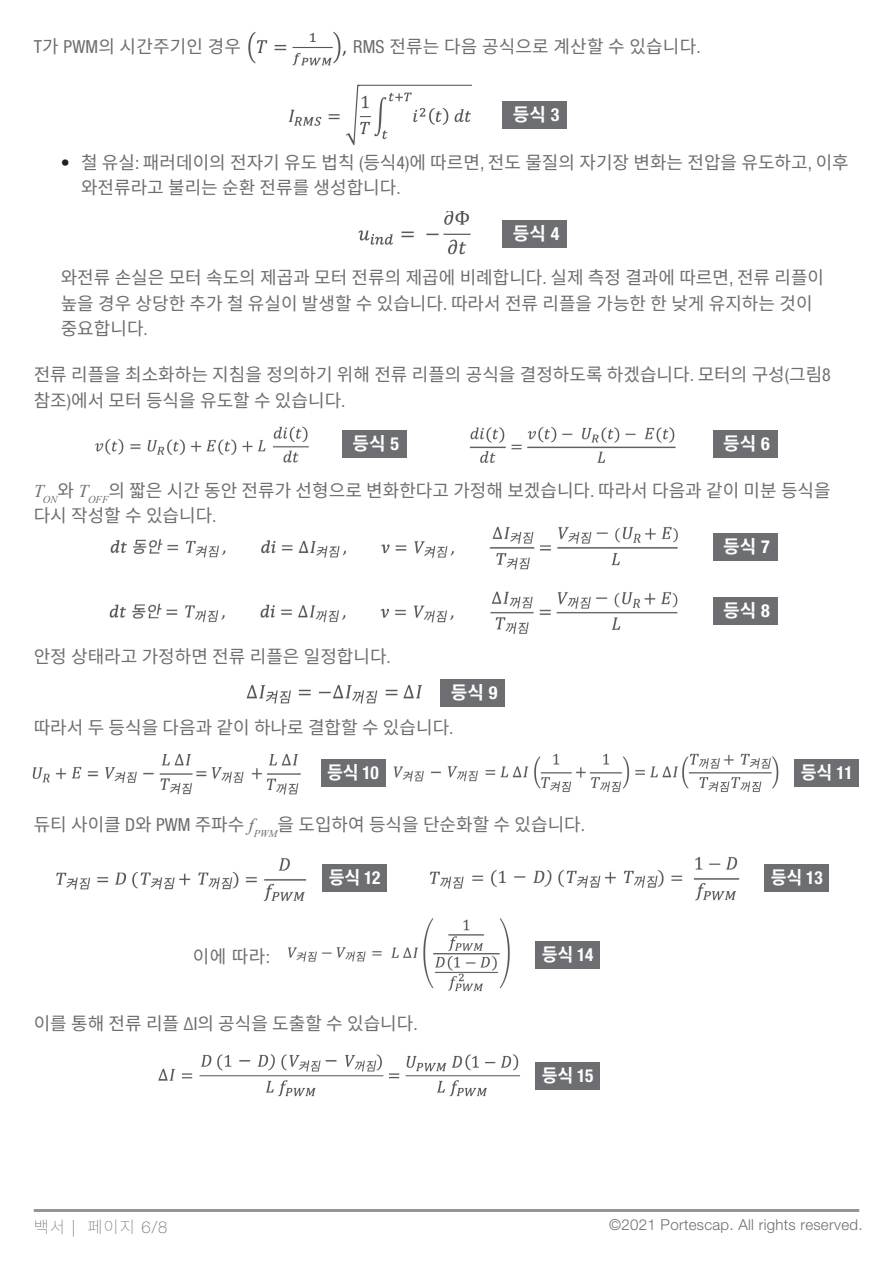
<style>
.page{position:relative;width:893px;height:1263px;background:#fff}
.page>*{position:absolute;margin:0;border:0;box-sizing:border-box;transform-origin:0 0}
.t1{font:18px/25.5px "Noto Sans KR";color:#6d6e71}
.t2{font:700 18px "Noto Sans KR";letter-spacing:.01em;color:#fff;scale:.96 1}
.t3{font:700 18px "Noto Sans KR";letter-spacing:.01em;color:#fff}
.t4{font:100 16.5px "Noto Sans KR";color:#6d6e71}
.t5{font:300 15px "Helvetica Neue LT Std";letter-spacing:.02em;color:#6d6e71}
.s1{font-family:"Helvetica Neue LT Std";font-stretch:condensed}
.s2{font-family:"Helvetica Neue LT Std";font-stretch:condensed;color:#231f20}
.s3{font-family:"Times New Roman";font-style:italic}
.s4{font-family:"Helvetica Neue LT Std"}
</style>
<div class="page">
<hr style="left:34px;top:1209px;width:825px;height:3px;background:#939698">
<img style="left:288px;top:84px;width:184px;height:61px">
<div style="left:502px;top:102px;width:65px;height:27px;background:#6d6e71"></div>
<img style="left:248px;top:31px;width:98px;height:35px">
<img style="left:358px;top:212px;width:113px;height:43px">
<div style="left:502px;top:220px;width:65px;height:28px;background:#6d6e71"></div>
<img style="left:95px;top:426px;width:214px;height:37px">
<div style="left:342px;top:430px;width:65px;height:27px;background:#6d6e71"></div>
<img style="left:469px;top:427px;width:207px;height:36px">
<div style="left:713px;top:430px;width:65px;height:27px;background:#6d6e71"></div>
<img style="left:110px;top:526px;width:568px;height:44px">
<div style="left:713px;top:533px;width:65px;height:27px;background:#6d6e71"></div>
<img style="left:109px;top:591px;width:569px;height:43px">
<div style="left:713px;top:597px;width:65px;height:28px;background:#6d6e71"></div>
<div style="left:441px;top:679px;width:64px;height:27px;background:#6d6e71"></div>
<img style="left:246px;top:685px;width:177px;height:19px">
<div style="left:321px;top:759px;width:64px;height:28px;background:#6d6e71"></div>
<img style="left:32px;top:754px;width:269px;height:41px">
<div style="left:794px;top:759px;width:65px;height:28px;background:#6d6e71"></div>
<img style="left:393px;top:753px;width:386px;height:40px">
<div style="left:322px;top:865px;width:65px;height:27px;background:#6d6e71"></div>
<div style="left:764px;top:865px;width:65px;height:27px;background:#6d6e71"></div>
<img style="left:56px;top:858px;width:251px;height:43px">
<img style="left:430px;top:856px;width:310px;height:45px">
<img style="left:288px;top:918px;width:222px;height:74px">
<div style="left:535px;top:942px;width:65px;height:27px;background:#6d6e71"></div>
<div style="left:535px;top:1062px;width:65px;height:28px;background:#6d6e71"></div>
<img style="left:158px;top:1054px;width:362px;height:43px">
<p class="t1" style="left:34px;top:34px;width:209px"><span class="s1">T</span>가 <span class="s1">PWM</span>의 시간주기인 경우</p>
<p class="t1" style="left:353px;top:34px;width:349px"><span class="s1">RMS</span> 전류는 다음 공식으로 계산할 수 있습니다<span class="s1">.</span></p>
<p class="t3" style="left:513px;top:104px;width:48px">등식 <span class="s1">3</span></p>
<p class="t1" style="left:81px;top:150px;width:769px;text-indent:-20px"><span class="s2">•</span> 철 유실<span class="s1">:</span> 패러데이의 전자기 유도 법칙 <span class="s1">(</span>등식<span class="s1">4)</span>에 따르면<span class="s1">,</span> 전도 물질의 자기장 변화는 전압을 유도하고<span class="s1">,</span> 이후 와전류라고 불리는 순환 전류를 생성합니다<span class="s1">.</span></p>
<p class="t3" style="left:513px;top:223px;width:48px">등식 <span class="s1">4</span></p>
<p class="t1" style="left:61px;top:265px;width:765px">와전류 손실은 모터 속도의 제곱과 모터 전류의 제곱에 비례합니다<span class="s1">.</span> 실제 측정 결과에 따르면<span class="s1">,</span> 전류 리플이 높을 경우 상당한 추가 철 유실이 발생할 수 있습니다<span class="s1">.</span> 따라서 전류 리플을 가능한 한 낮게 유지하는 것이 중요합니다<span class="s1">.</span></p>
<p class="t1" style="left:34px;top:362px;width:799px">전류 리플을 최소화하는 지침을 정의하기 위해 전류 리플의 공식을 결정하도록 하겠습니다<span class="s1">.</span> 모터의 구성<span class="s1">(</span>그림<span class="s1">8 </span>참조<span class="s1">)</span>에서 모터 등식을 유도할 수 있습니다<span class="s1">.</span></p>
<p class="t3" style="left:353px;top:433px;width:48px">등식 <span class="s1">5</span></p>
<p class="t3" style="left:723px;top:433px;width:48px">등식 <span class="s1">6</span></p>
<p class="t1" style="left:34px;top:478px;width:798px"><span class="s3">T</span><sub>ON</sub>와 <span class="s3">T</span><sub>OFF</sub>의 짧은 시간 동안 전류가 선형으로 변화한다고 가정해 보겠습니다<span class="s1">.</span> 따라서 다음과 같이 미분 등식을 다시 작성할 수 있습니다<span class="s1">.</span></p>
<p class="t3" style="left:723px;top:536px;width:48px">등식 <span class="s1">7</span></p>
<p class="t1" style="left:34px;top:644px;width:359px">안정 상태라고 가정하면 전류 리플은 일정합니다<span class="s1">.</span></p>
<p class="t3" style="left:451px;top:682px;width:48px">등식 <span class="s1">9</span></p>
<p class="t1" style="left:34px;top:715px;width:421px">따라서 두 등식을 다음과 같이 하나로 결합할 수 있습니다<span class="s1">.</span></p>
<p class="t3" style="left:723px;top:600px;width:48px">등식 <span class="s1">8</span></p>
<p class="t2" style="left:327px;top:762px;width:55px">등식 <span class="s1">10</span></p>
<p class="t2" style="left:801px;top:762px;width:56px">등식 <span class="s1">11</span></p>
<p class="t1" style="left:34px;top:812px;width:553px">듀티 사이클 <span class="s1">D</span>와 <span class="s1">PWM</span> 주파수 <span class="s3">f</span><sub>PWM</sub>을 도입하여 등식을 단순화할 수 있습니다<span class="s1">.</span></p>
<p class="t2" style="left:329px;top:868px;width:55px">등식 <span class="s1">12</span></p>
<p class="t2" style="left:771px;top:868px;width:56px">등식 <span class="s1">13</span></p>
<p class="t1" style="left:193px;top:944px;width:79px">이에 따라<span class="s1">:</span></p>
<p class="t2" style="left:542px;top:945px;width:55px">등식 <span class="s1">14</span></p>
<p class="t1" style="left:34px;top:1011px;width:385px">이를 통해 전류 리플 <span class="s1">∆I</span>의 공식을 도출할 수 있습니다<span class="s1">.</span></p>
<p class="t2" style="left:542px;top:1065px;width:55px">등식 <span class="s1">15</span></p>
<p class="t4" style="left:34px;top:1217px;width:135px">백서 <span class="s4">|</span> 페이지 <span class="s4">6/8</span></p>
<p class="t5" style="left:609px;top:1215px;width:255px">©2021 Portescap. All rights reserved.</p>
</div>
